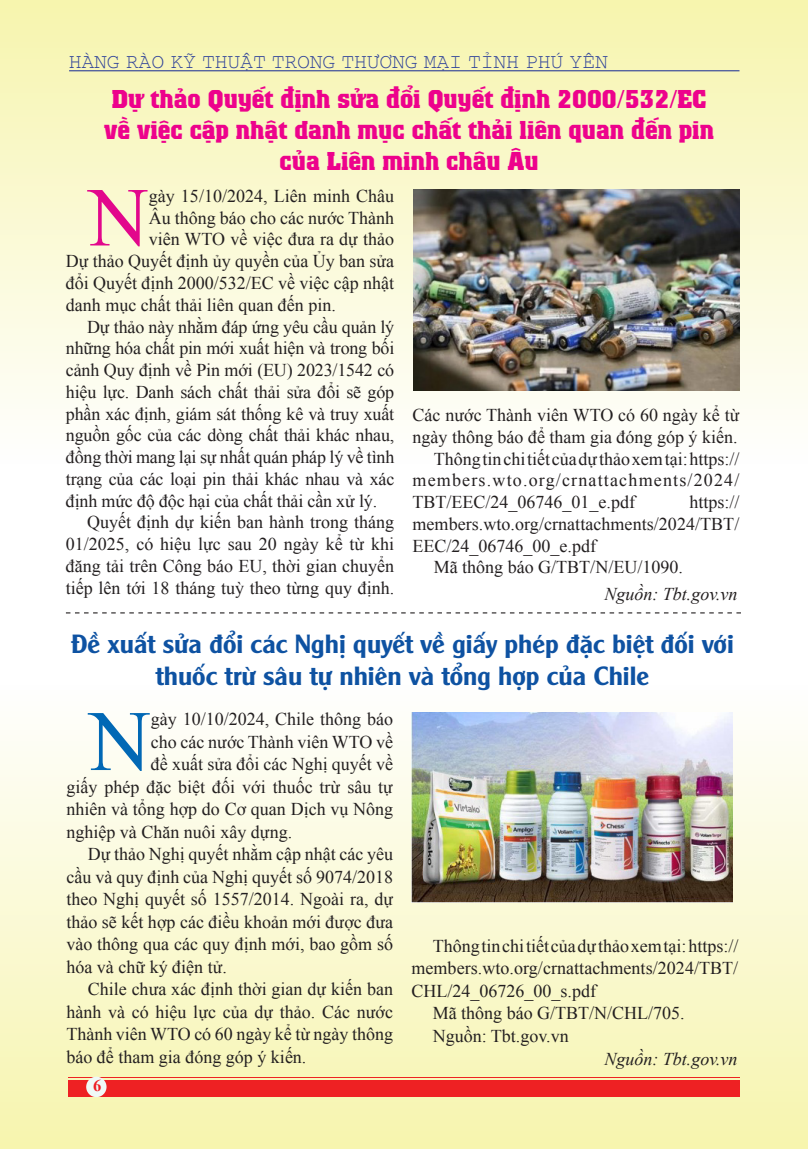
<style>
.page{position:relative;width:808px;height:1149px;background:#fff}
.page>*{position:absolute;margin:0;border:0;box-sizing:border-box;transform-origin:0 0}
.t1{font:85.95px "Times New Roman";color:#0168b5}
.t2{font:83.7px "Times New Roman";color:#e2078c}
.t3{font:25.5px "UTM Colossalis";color:#ed028c}
.t4{font:25.5px/31.5px "UTM Alexander";color:#0e52a2;text-align:center}
.t5{font:18px/21.8px "Times New Roman";color:#231f20;text-align:justify}
.t6{font:18px "VNI Couri";color:#2b3f99}
.t7{font:italic 18px "Times New Roman";color:#231f20}
.t8{font:700 16.5px "Times New Roman";color:#ee1d23}
</style>
<div class="page">
<div style="left:0;top:685px;width:808px;height:463px;background:linear-gradient(to bottom,#fefffe,#f6f2ac)"></div>
<div style="left:0;top:0;width:808px;height:463px;background:linear-gradient(to bottom,#f7f5ad,#fefefe)"></div>
<hr style="left:69px;top:70px;width:670px;height:1px;background:#2e3f99">
<div style="left:68px;top:1079px;width:672px;height:17px;background:#ee2123"></div>
<hr style="left:68px;top:1076px;width:672px;height:1px;background:#ee2123">
<div style="left:86px;top:1076px;width:21px;height:20px;background:#f0f9f7;border-radius:50%"></div>
<svg style="left:66px;top:612px;width:675px;height:1px"></svg>
<img style="left:414px;top:189px;width:325px;height:202px">
<img style="left:411px;top:712px;width:321px;height:190px">
<p class="t6" style="left:69px;top:50px;width:540px">HAØNG RAØO KYÕ THUAÄT TRONG THÖÔNG MAÏI TÆNH PHUÙ YEÂN</p>
<p class="t3" style="left:112px;top:82px;width:596px">Dự thảo Quyết định sửa đổi Quyết định 2000/532/EC</p>
<p class="t3" style="left:104px;top:112px;width:611px">về việc cập nhật danh mục chất thải liên quan đến pin</p>
<p class="t3" style="left:279px;top:143px;width:261px">của Liên minh châu Âu</p>
<p class="t2" style="left:88px;top:161px;width:62px">N</p>
<p class="t5" style="left:149px;top:185px;width:247px">gày 15/10/2024, Liên minh Châu</p>
<p class="t5" style="left:149px;top:206px;width:247px">Âu thông báo cho các nước Thành</p>
<p class="t5" style="left:149px;top:228px;width:247px">viên WTO về việc đưa ra dự thảo</p>
<p class="t5" style="left:66px;top:250px;width:330px">Dự thảo Quyết định ủy quyền của Ủy ban sửa</p>
<p class="t5" style="left:66px;top:272px;width:330px">đổi Quyết định 2000/532/EC về việc cập nhật</p>
<p class="t5" style="left:66px;top:293px;width:271px">danh mục chất thải liên quan đến pin.</p>
<p class="t5" style="left:66px;top:315px;width:330px;text-indent:21px">Dự thảo này nhằm đáp ứng yêu cầu quản lý những hóa chất pin mới xuất hiện và trong bối cảnh Quy định về Pin mới (EU) 2023/1542 có hiệu lực. Danh sách chất thải sửa đổi sẽ góp phần xác định, giám sát thống kê và truy xuất nguồn gốc của các dòng chất thải khác nhau, đồng thời mang lại sự nhất quán pháp lý về tình trạng của các loại pin thải khác nhau và xác định mức độ độc hại của chất thải cần xử lý.</p>
<p class="t5" style="left:66px;top:511px;width:330px;text-indent:21px">Quyết định dự kiến ban hành trong tháng 01/2025, có hiệu lực sau 20 ngày kể từ khi đăng tải trên Công báo EU, thời gian chuyển tiếp lên tới 18 tháng tuỳ theo từng quy định.</p>
<p class="t5" style="left:412px;top:403px;width:328px">Các nước Thành viên WTO có 60 ngày kể từ ngày thông báo để tham gia đóng góp ý kiến.</p>
<p class="t5" style="left:412px;top:447px;width:328px;text-indent:21px">Thông tin chi tiết của dự thảo xem tại: https:// members.wto.org/crnattachments/2024/ TBT/EEC/24_06746_01_e.pdf</p>
<p class="t5" style="left:412px;top:490px;width:328px;text-indent:277px">https:// members.wto.org/crnattachments/2024/TBT/ EEC/24_06746_00_e.pdf</p>
<p class="t5" style="left:434px;top:556px;width:250px">Mã thông báo G/TBT/N/EU/1090.</p>
<p class="t7" style="left:604px;top:581px;width:135px">Nguồn: Tbt.gov.vn</p>
<p class="t4" style="left:71px;top:625px;width:664px">Đề xuất sửa đổi các Nghị quyết về giấy phép đặc biệt đối với thuốc trừ sâu tự nhiên và tổng hợp của Chile</p>
<p class="t1" style="left:89px;top:683px;width:64px">N</p>
<p class="t5" style="left:151px;top:707px;width:244px">gày 10/10/2024, Chile thông báo</p>
<p class="t5" style="left:151px;top:730px;width:244px">cho các nước Thành viên WTO về</p>
<p class="t5" style="left:151px;top:752px;width:244px">đề xuất sửa đổi các Nghị quyết về</p>
<p class="t5" style="left:66px;top:775px;width:328px">giấy phép đặc biệt đối với thuốc trừ sâu tự</p>
<p class="t5" style="left:66px;top:797px;width:328px">nhiên và tổng hợp do Cơ quan Dịch vụ Nông</p>
<p class="t5" style="left:66px;top:820px;width:227px">nghiệp và Chăn nuôi xây dựng.</p>
<p class="t5" style="left:66px;top:842px;width:328px;line-height:22.5px;text-indent:21px">Dự thảo Nghị quyết nhằm cập nhật các yêu cầu và quy định của Nghị quyết số 9074/2018 theo Nghị quyết số 1557/2014. Ngoài ra, dự thảo sẽ kết hợp các điều khoản mới được đưa vào thông qua các quy định mới, bao gồm số hóa và chữ ký điện tử.</p>
<p class="t5" style="left:66px;top:977px;width:328px;line-height:22.5px;text-indent:21px">Chile chưa xác định thời gian dự kiến ban hành và có hiệu lực của dự thảo. Các nước Thành viên WTO có 60 ngày kể từ ngày thông báo để tham gia đóng góp ý kiến.</p>
<p class="t5" style="left:411px;top:933px;width:328px;line-height:22.5px;text-indent:21px">Thông tin chi tiết của dự thảo xem tại: https:// members.wto.org/crnattachments/2024/TBT/ CHL/24_06726_00_s.pdf</p>
<p class="t5" style="left:433px;top:1001px;width:253px">Mã thông báo G/TBT/N/CHL/705.</p>
<p class="t5" style="left:433px;top:1024px;width:138px">Nguồn: Tbt.gov.vn</p>
<p class="t7" style="left:604px;top:1046px;width:135px">Nguồn: Tbt.gov.vn</p>
<p class="t8" style="left:93px;top:1073px;width:10px">6</p>
</div>
